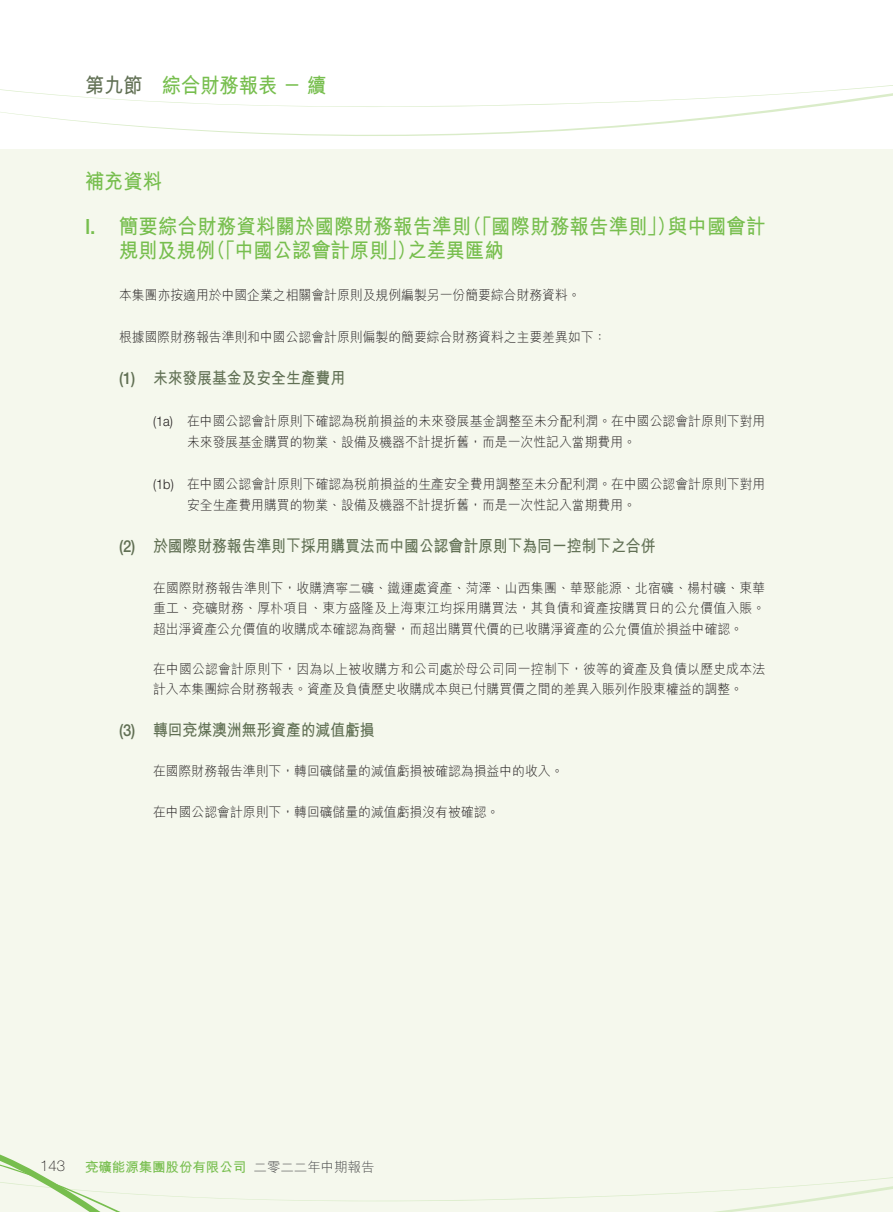
<style>
.page{position:relative;width:893px;height:1212px;background:#fff}
.page>*{position:absolute;margin:0;border:0;box-sizing:border-box;transform-origin:0 0}
.t1{font:700 21px/45px "M Hei HK";letter-spacing:.015em;color:#77be4e;scale:.92 1}
.t2{font:700 21px "M Hei HK";letter-spacing:-.005em;color:#77be4e;scale:.92 1}
.t3{font:700 16.5px "M Hei HK";letter-spacing:-.005em;color:#617054;scale:.9 1}
.t4{font:100 15px "Helvetica Neue LT Std";color:#231f20}
.t5{font:300 13.5px/20.2px "M Hei HK";color:#231f20;scale:.95 1}
.t6{font:700 13.5px "M Hei HK";letter-spacing:-.005em;color:#77be4e}
.s1{color:#617054}
.s2{font-family:"Helvetica Neue LT Std";font-weight:500}
.s3{font-family:"Helvetica Neue LT Std"}
.s4{font-weight:300;color:#4b4c4d}
</style>
<div class="page">
<svg style="left:0;top:85px;width:893px;height:51px"></svg>
<div style="left:0;top:149px;width:893px;height:1063px;background:#f5f8ed"></div>
<svg style="left:696px;top:1177px;width:197px;height:35px"></svg>
<svg style="left:0;top:1154px;width:696px;height:58px"></svg>
<h1 class="t2" style="left:85px;top:70px;width:264px"><span class="s1">第九節</span> 綜合財務報表－續</h1>
<h1 class="t1" style="left:85px;top:157px;width:741px">補充資料<br><span class="s2">I.</span> 簡要綜合財務資料關於國際財務報告準則（「國際財務報告準則」）與中國會計</h1>
<h1 class="t2" style="left:119px;top:235px;width:420px">規則及規例（「中國公認會計原則」）之差異匯納</h1>
<p class="t5" style="left:119px;top:284px;width:488px">本集團亦按適用於中國企業之相關會計原則及規例編製另一份簡要綜合財務資料。</p>
<p class="t5" style="left:119px;top:326px;width:514px">根據國際財務報告準則和中國公認會計原則偏製的簡要綜合財務資料之主要差異如下：</p>
<p class="t3" style="left:119px;top:366px;width:253px"><span class="s2">(1)</span> 未來發展基金及安全生產費用</p>
<p class="t5" style="left:187px;top:410px;width:610px;line-height:21px;text-indent:-34px"><span class="s3">(1a)</span> 在中國公認會計原則下確認為稅前損益的未來發展基金調整至未分配利潤。在中國公認會計原則下對用未來發展基金購買的物業、設備及機器不計提折舊，而是一次性記入當期費用。</p>
<p class="t5" style="left:187px;top:473px;width:610px;line-height:21px;text-indent:-34px"><span class="s3">(1b)</span> 在中國公認會計原則下確認為稅前損益的生產安全費用調整至未分配利潤。在中國公認會計原則下對用安全生產費用購買的物業、設備及機器不計提折舊，而是一次性記入當期費用。</p>
<p class="t3" style="left:119px;top:534px;width:598px"><span class="s2">(2)</span> 於國際財務報告準則下採用購買法而中國公認會計原則下為同一控制下之合併</p>
<p class="t5" style="left:153px;top:577px;width:646px;text-align:justify">在國際財務報告準則下，收購濟寧二礦、鐵運處資產、菏澤、山西集團、華聚能源、北宿礦、楊村礦、東華重工、兗礦財務、厚朴項目、東方盛隆及上海東江均採用購買法，其負債和資產按購買日的公允價值入賬。超出淨資產公允價值的收購成本確認為商譽，而超出購買代價的已收購淨資產的公允價值於損益中確認。</p>
<p class="t5" style="left:153px;top:658px;width:646px">在中國公認會計原則下，因為以上被收購方和公司處於母公司同一控制下，彼等的資產及負債以歷史成本法計入本集團綜合財務報表。資產及負債歷史收購成本與已付購買價之間的差異入賬列作股東權益的調整。</p>
<p class="t3" style="left:119px;top:718px;width:286px"><span class="s2">(3)</span> 轉回兗煤澳洲無形資產的減值虧損</p>
<p class="t5" style="left:153px;top:760px;width:434px">在國際財務報告準則下，轉回礦儲量的減值虧損被確認為損益中的收入。</p>
<p class="t5" style="left:153px;top:801px;width:366px">在中國公認會計原則下，轉回礦儲量的減值虧損沒有被確認。</p>
<p class="t4" style="left:40px;top:1157px;width:27px">143</p>
<p class="t6" style="left:85px;top:1157px;width:291px">兗礦能源集團股份有限公司 <span class="s4">二零二二年中期報告</span></p>
</div>
